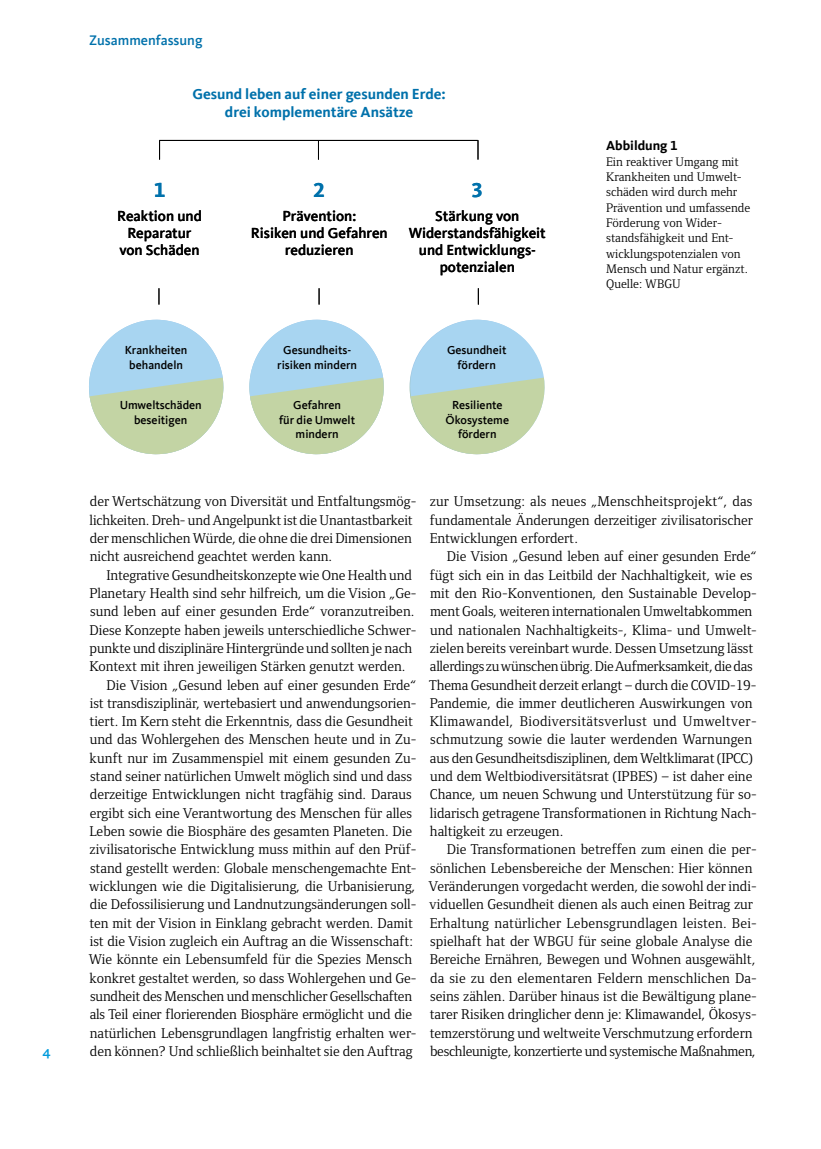
<style>
.page{position:relative;width:821px;height:1149px;background:#fff}
.page>*{position:absolute;margin:0;border:0;box-sizing:border-box;transform-origin:0 0}
.t1{font:700 21px "Kievit Offc";color:#0071ab}
.t2{font:500 15px/17.2px "Kievit Offc";color:#000;text-align:center}
.t3{font:700 15px/18px "Kievit Offc";color:#0071ab;text-align:center}
.t4{font:14.55px/18.3px "Foundry Form Serif";color:#000}
.t5{font:500 14.25px "Kievit Offc";color:#0071ab}
.t6{font:500 14.25px "Kievit Sc Offc";color:#009bdc}
.t7{font:700 13.5px "Kievit Offc";color:#000}
.t8{font:12.75px/15.3px "Foundry Form Serif";color:#000}
.t9{font:500 12px/14.4px "Kievit Offc";color:#000;text-align:center}
</style>
<div class="page">
<hr style="left:159px;top:140px;width:319px;height:1px;background:#000">
<svg style="left:159px;top:141px;width:1px;height:18px"></svg>
<svg style="left:318px;top:141px;width:1px;height:18px"></svg>
<svg style="left:477px;top:141px;width:1px;height:18px"></svg>
<svg style="left:159px;top:288px;width:1px;height:16px"></svg>
<svg style="left:319px;top:288px;width:1px;height:16px"></svg>
<svg style="left:478px;top:288px;width:1px;height:16px"></svg>
<svg style="left:89px;top:319px;width:135px;height:136px"></svg>
<svg style="left:249px;top:319px;width:135px;height:136px"></svg>
<svg style="left:409px;top:319px;width:136px;height:136px"></svg>
<p class="t6" style="left:43px;top:1042px;width:10px">4</p>
<p class="t5" style="left:89px;top:32px;width:115px">Zusammenfassung</p>
<p class="t3" style="left:192px;top:85px;width:255px">Gesund leben auf einer gesunden Erde: drei komplementäre Ansätze</p>
<h1 class="t1" style="left:154px;top:178px;width:13px">1</h1>
<p class="t2" style="left:117px;top:207px;width:86px">Reaktion und<br>Reparatur von Schäden</p>
<p class="t9" style="left:125px;top:343px;width:64px">Krankheiten behandeln</p>
<p class="t9" style="left:120px;top:398px;width:84px">Umweltschäden beseitigen</p>
<h1 class="t1" style="left:313px;top:178px;width:13px">2</h1>
<p class="t2" style="left:251px;top:207px;width:138px">Prävention:<br>Risiken und Gefahren reduzieren</p>
<h1 class="t1" style="left:471px;top:178px;width:13px">3</h1>
<p class="t2" style="left:409px;top:207px;width:138px">Stärkung von<br>Widerstandsfähigkeit und Entwicklungs&shy;potenzialen</p>
<p class="t9" style="left:277px;top:343px;width:81px">Gesundheits&shy;risiken mindern</p>
<p class="t9" style="left:279px;top:398px;width:77px">Gefahren<br>für die Umwelt mindern</p>
<p class="t9" style="left:447px;top:343px;width:61px">Gesundheit fördern</p>
<p class="t9" style="left:445px;top:398px;width:65px">Resiliente<br>Ökosysteme fördern</p>
<p class="t7" style="left:606px;top:138px;width:73px">Abbildung 1</p>
<p class="t8" style="left:606px;top:154px;width:146px">Ein reaktiver Umgang mit<br>Krankheiten und Umwelt&shy;schäden wird durch mehr<br>Prävention und umfassende<br>Förderung von Wider&shy;standsfähigkeit und Ent&shy;wicklungspotenzialen von<br>Mensch und Natur ergänzt.<br>Quelle: WBGU</p>
<p class="t4" style="left:90px;top:492px;width:328px">der Wertschätzung von Diversität und Entfaltungsmög&shy;lichkeiten. Dreh- und Angelpunkt ist die Unantastbarkeit der menschlichen Würde, die ohne die drei Dimensionen nicht ausreichend geachtet werden kann.</p>
<p class="t4" style="left:106px;top:565px;width:307px">Integrative Gesundheitskonzepte wie One Health und</p>
<p class="t4" style="left:89px;top:583px;width:328px">Planetary Health sind sehr hilfreich, um die Vision „Ge-</p>
<p class="t4" style="left:90px;top:602px;width:326px">sund leben auf einer gesunden Erde“ voranzutreiben.</p>
<p class="t4" style="left:89px;top:620px;width:328px">Diese Konzepte haben jeweils unterschiedliche Schwer-</p>
<p class="t4" style="left:90px;top:638px;width:324px">punkte und disziplinäre Hintergründe und sollten je nach</p>
<p class="t4" style="left:89px;top:657px;width:317px">Kontext mit ihren jeweiligen Stärken genutzt werden.</p>
<p class="t4" style="left:106px;top:675px;width:311px">Die Vision „Gesund leben auf einer gesunden Erde“</p>
<p class="t4" style="left:90px;top:693px;width:328px">ist transdisziplinär, wertebasiert und anwendungsorien-</p>
<p class="t4" style="left:89px;top:712px;width:325px">tiert. Im Kern steht die Erkenntnis, dass die Gesundheit</p>
<p class="t4" style="left:90px;top:730px;width:328px">und das Wohlergehen des Menschen heute und in Zu-</p>
<p class="t4" style="left:90px;top:748px;width:328px">kunft nur im Zusammenspiel mit einem gesunden Zu-</p>
<p class="t4" style="left:90px;top:766px;width:323px">stand seiner natürlichen Umwelt möglich sind und dass</p>
<p class="t4" style="left:90px;top:785px;width:323px">derzeitige Entwicklungen nicht tragfähig sind. Daraus</p>
<p class="t4" style="left:90px;top:803px;width:324px">ergibt sich eine Verantwortung des Menschen für alles</p>
<p class="t4" style="left:89px;top:821px;width:324px">Leben sowie die Biosphäre des gesamten Planeten. Die</p>
<p class="t4" style="left:90px;top:840px;width:328px">zivilisatorische Entwicklung muss mithin auf den Prüf-</p>
<p class="t4" style="left:90px;top:858px;width:328px">stand gestellt werden: Globale menschengemachte Ent-</p>
<p class="t4" style="left:89px;top:876px;width:328px">wicklungen wie die Digitalisierung, die Urbanisierung,</p>
<p class="t4" style="left:90px;top:895px;width:328px">die Defossilisierung und Landnutzungsänderungen soll-</p>
<p class="t4" style="left:89px;top:913px;width:325px">ten mit der Vision in Einklang gebracht werden. Damit</p>
<p class="t4" style="left:90px;top:931px;width:325px">ist die Vision zugleich ein Auftrag an die Wissenschaft:</p>
<p class="t4" style="left:89px;top:949px;width:325px">Wie könnte ein Lebensumfeld für die Spezies Mensch</p>
<p class="t4" style="left:90px;top:968px;width:328px">konkret gestaltet werden, so dass Wohlergehen und Ge-</p>
<p class="t4" style="left:90px;top:986px;width:323px">sundheit des Menschen und menschlicher Gesellschaften</p>
<p class="t4" style="left:90px;top:1004px;width:324px">als Teil einer florierenden Biosphäre ermöglicht und die</p>
<p class="t4" style="left:90px;top:1023px;width:328px">natürlichen Lebensgrundlagen langfristig erhalten wer-</p>
<p class="t4" style="left:90px;top:1041px;width:324px">den können? Und schließlich beinhaltet sie den Auftrag</p>
<p class="t4" style="left:430px;top:492px;width:325px;text-align:justify">zur Umsetzung: als neues „Menschheitsprojekt“, das fundamentale Änderungen derzeitiger zivilisatorischer Entwicklungen erfordert.</p>
<p class="t4" style="left:429px;top:547px;width:329px;text-indent:18px">Die Vision „Gesund leben auf einer gesunden Erde“ fügt sich ein in das Leitbild der Nachhaltigkeit, wie es mit den Rio-Konventionen, den Sustainable Develop&shy;ment Goals, weiteren internationalen Umweltabkommen und nationalen Nachhaltigkeits-, Klima- und Umwelt&shy;zielen bereits vereinbart wurde. Dessen Umsetzung lässt allerdings zu wünschen übrig. Die Aufmerksamkeit, die das Thema Gesundheit derzeit erlangt – durch die COVID-19- Pandemie, die immer deutlicheren Auswirkungen von Klimawandel, Biodiversitätsverlust und Umweltver&shy;schmutzung sowie die lauter werdenden Warnungen aus den Gesundheitsdisziplinen, dem Weltklimarat (IPCC) und dem Weltbiodiversitätsrat (IPBES) – ist daher eine Chance, um neuen Schwung und Unterstützung für so&shy;lidarisch getragene Transformationen in Richtung Nach&shy;haltigkeit zu erzeugen.</p>
<p class="t4" style="left:428px;top:840px;width:330px;text-indent:18px">Die Transformationen betreffen zum einen die per&shy;sönlichen Lebensbereiche der Menschen: Hier können Veränderungen vorgedacht werden, die sowohl der indi&shy;viduellen Gesundheit dienen als auch einen Beitrag zur Erhaltung natürlicher Lebensgrundlagen leisten. Bei&shy;spielhaft hat der WBGU für seine globale Analyse die Bereiche Ernähren, Bewegen und Wohnen ausgewählt, da sie zu den elementaren Feldern menschlichen Da&shy;seins zählen. Darüber hinaus ist die Bewältigung plane&shy;tarer Risiken dringlicher denn je: Klimawandel, Ökosys&shy;temzerstörung und weltweite Verschmutzung erfordern beschleunigte, konzertierte und systemische Maßnahmen,</p>
</div>
